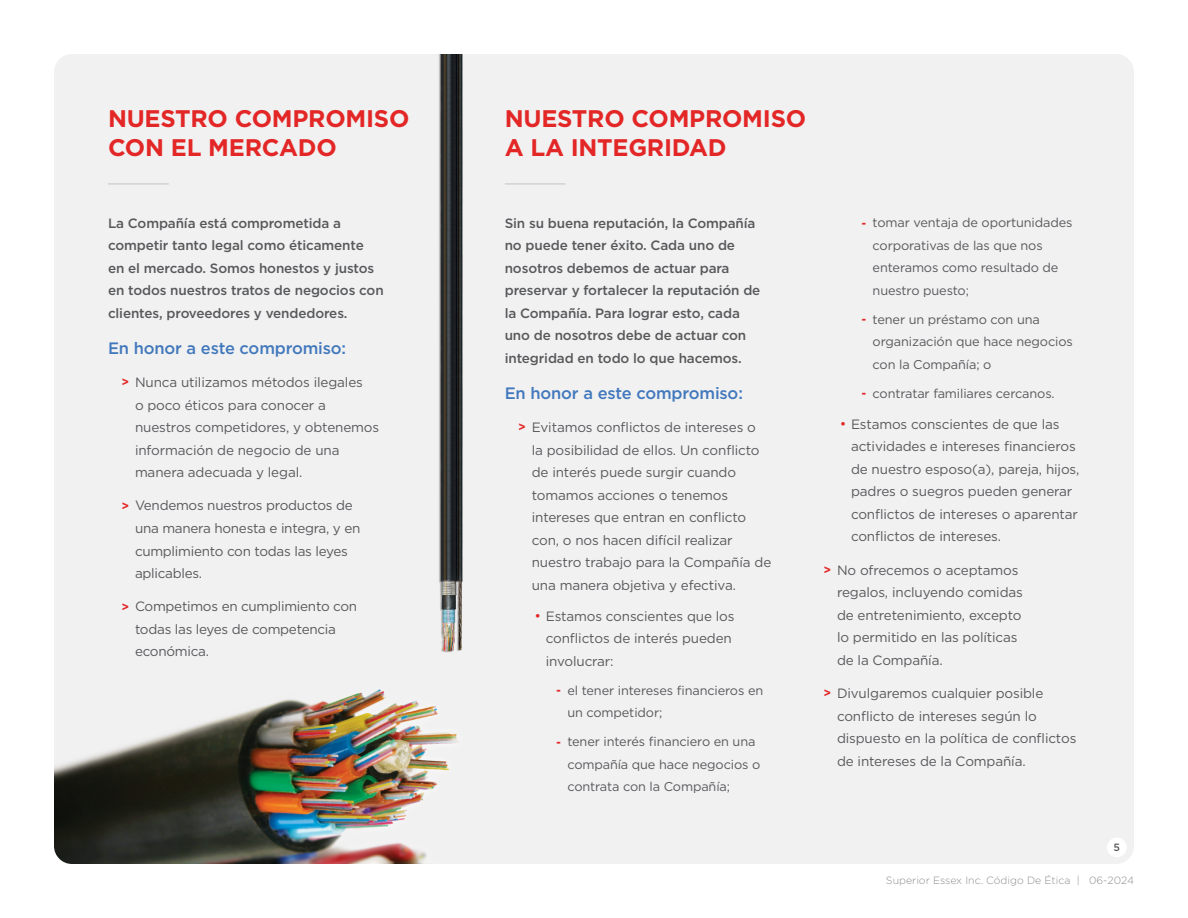
<style>
.page{position:relative;width:1188px;height:918px;background:#fff}
.page>*{position:absolute;margin:0;border:0;box-sizing:border-box;transform-origin:0 0}
.t1{font:700 24px/28.5px "Gotham";letter-spacing:-.01em;color:#e32726}
.t2{font:500 16.5px "Gotham";letter-spacing:-.01em;color:#4278bc}
.t3{font:13.5px/22.5px "Gotham";letter-spacing:-.01em;color:#58595b}
.t4{font:500 13.5px/22.5px "Gotham";letter-spacing:-.01em;color:#58595b}
.t5{font:12.75px/22.5px "Gotham";letter-spacing:-.01em;color:#58595b}
.t6{font:300 10.5px "Gotham";color:#8b8e90}
.t7{font:500 10.5px "Gotham";color:#58595b}
.s1{font-weight:700;font-size:12px;color:#e32726}
.s2{font-weight:900;font-size:10.5px;color:#e32726}
</style>
<div class="page">
<div style="left:54px;top:54px;width:1080px;height:810px;background:#f1f1f2;border-radius:18px"></div>
<img style="left:54px;top:689px;width:405px;height:175px">
<img style="left:439px;top:54px;width:24px;height:599px">
<hr style="left:505px;top:183px;width:60px;height:1px;background:#c7c8ca">
<hr style="left:108px;top:183px;width:61px;height:1px;background:#c7c8ca">
<div style="left:1107px;top:838px;width:20px;height:19px;background:#fff;border-radius:50%"></div>
<h1 class="t1" style="left:108px;top:104px;width:303px">NUESTRO COMPROMISO<br>CON EL MERCADO</h1>
<p class="t4" style="left:108px;top:212px;width:277px">La Compañía está comprometida a competir tanto legal como éticamente<br>en el mercado. Somos honestos y justos en todos nuestros tratos de negocios con clientes, proveedores y vendedores.</p>
<p class="t2" style="left:108px;top:337px;width:240px">En honor a este compromiso:</p>
<p class="t3" style="left:135px;top:371px;width:246px;text-indent:-14px"><span class="s1">&gt;</span> Nunca utilizamos métodos ilegales<br>o poco éticos para conocer a nuestros competidores, y obtenemos información de negocio de una manera adecuada y legal.</p>
<p class="t3" style="left:135px;top:494px;width:227px;text-indent:-14px"><span class="s1">&gt;</span> Vendemos nuestros productos de una manera honesta e integra, y en cumplimiento con todas las leyes aplicables.</p>
<p class="t3" style="left:135px;top:595px;width:224px;text-indent:-14px"><span class="s1">&gt;</span> Competimos en cumplimiento con todas las leyes de competencia económica.</p>
<h1 class="t1" style="left:505px;top:104px;width:303px">NUESTRO COMPROMISO<br>A LA INTEGRIDAD</h1>
<p class="t4" style="left:505px;top:212px;width:257px">Sin su buena reputación, la Compañía no puede tener éxito. Cada uno de nosotros debemos de actuar para preservar y fortalecer la reputación de la Compañía. Para lograr esto, cada uno de nosotros debe de actuar con integridad en todo lo que hacemos.</p>
<p class="t2" style="left:505px;top:382px;width:240px">En honor a este compromiso:</p>
<p class="t3" style="left:532px;top:416px;width:241px;text-indent:-14px"><span class="s1">&gt;</span> Evitamos conflictos de intereses o<br>la posibilidad de ellos. Un conflicto de interés puede surgir cuando tomamos acciones o tenemos intereses que entran en conflicto con, o nos hacen difícil realizar nuestro trabajo para la Compañía de una manera objetiva y efectiva.</p>
<p class="t3" style="left:546px;top:605px;width:190px;text-indent:-11px"><span class="s1">•</span> Estamos conscientes que los conflictos de interés pueden involucrar:</p>
<p class="t5" style="left:567px;top:679px;width:197px;text-indent:-11px"><span class="s2">-</span> el tener intereses financieros en un competidor;</p>
<p class="t5" style="left:567px;top:730px;width:195px;text-indent:-11px"><span class="s2">-</span> tener interés financiero en una compañía que hace negocios o contrata con la Compañía;</p>
<p class="t5" style="left:873px;top:211px;width:201px;text-indent:-11px"><span class="s2">-</span> tomar ventaja de oportunidades corporativas de las que nos enteramos como resultado de nuestro puesto;</p>
<p class="t5" style="left:873px;top:308px;width:202px;text-indent:-11px"><span class="s2">-</span> tener un préstamo con una organización que hace negocios con la Compañía; o</p>
<p class="t5" style="left:862px;top:382px;width:194px"><span class="s2">-</span> contratar familiares cercanos.</p>
<p class="t3" style="left:851px;top:413px;width:230px;text-indent:-11px"><span class="s1">•</span> Estamos conscientes de que las actividades e intereses financieros de nuestro esposo(a), pareja, hijos, padres o suegros pueden generar conflictos de intereses o aparentar conflictos de intereses.</p>
<p class="t3" style="left:837px;top:558px;width:187px;text-indent:-14px"><span class="s1">&gt;</span> No ofrecemos o aceptamos regalos, incluyendo comidas de entretenimiento, excepto lo permitido en las políticas de la Compañía.</p>
<p class="t3" style="left:837px;top:682px;width:241px;text-indent:-14px"><span class="s1">&gt;</span> Divulgaremos cualquier posible conflicto de intereses según lo dispuesto en la política de conflictos de intereses de la Compañía.</p>
<p class="t7" style="left:1114px;top:840px;width:8px">5</p>
<p class="t6" style="left:886px;top:873px;width:250px">Superior Essex Inc. Código De Ética | 06-2024</p>
</div>
